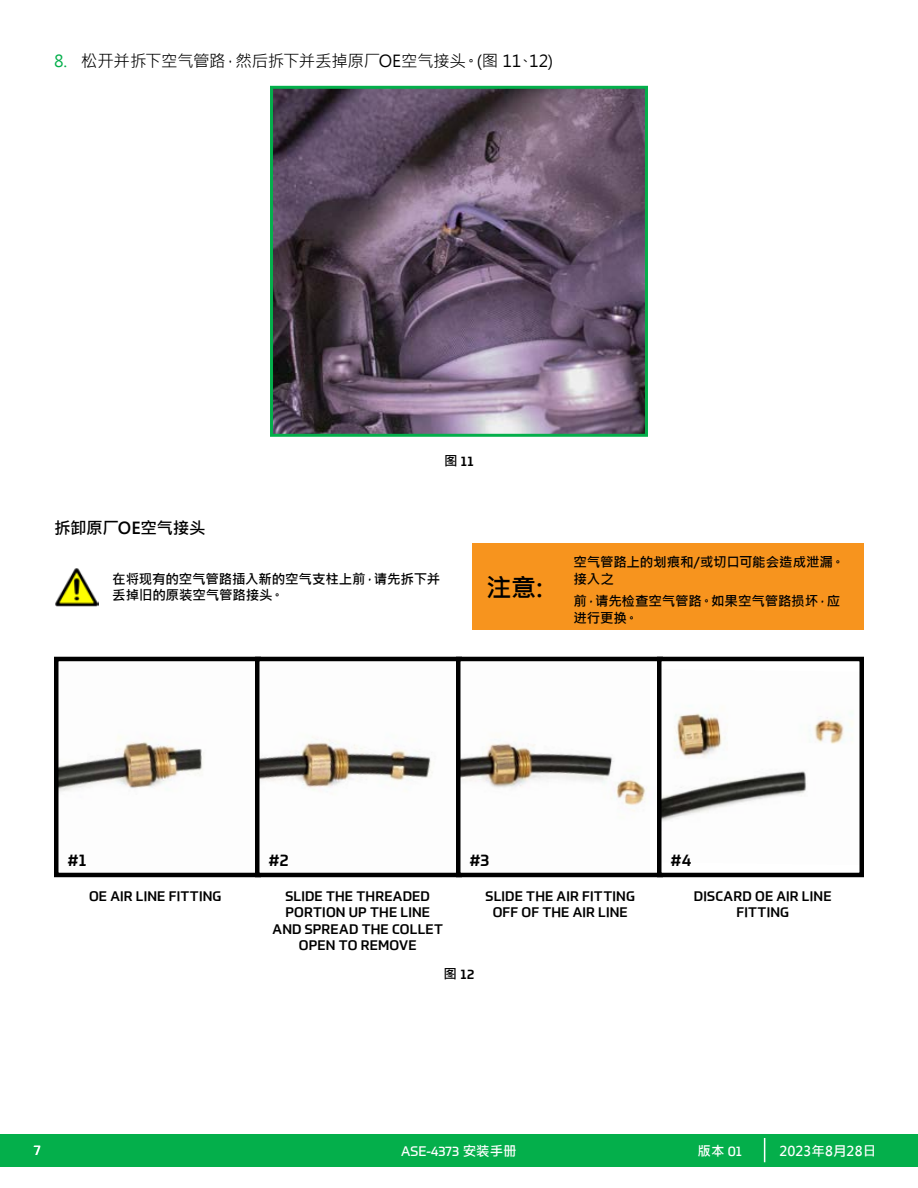
<style>
.page{position:relative;width:918px;height:1188px;background:#fff}
.page>*{position:absolute;margin:0;border:0;box-sizing:border-box;transform-origin:0 0}
.t1{font:700 25.5px "Microsoft Jheng Hei";color:#000}
.t2{font:16.5px "Microsoft Jheng Hei";letter-spacing:-.02em;color:#000}
.t3{font:700 16.5px "Microsoft Jheng Hei";letter-spacing:-.015em;color:#000}
.t4{font:500 16.5px "Prometo";color:#000}
.t5{font:500 13.5px/16.2px "Prometo";letter-spacing:.015em;color:#000;text-align:center}
.t6{font:700 13.5px/16.2px "Microsoft Jheng Hei";letter-spacing:-.01em;color:#000}
.t7{font:700 13.5px "Microsoft Jheng Hei";color:#fff}
.t8{font:13.5px "Prometo";color:#fff}
.s1{color:#04af4b}
.s2{font-family:"Microsoft Jheng Hei";font-weight:700}
.s3{font-family:"Prometo";font-weight:400}
</style>
<div class="page">
<div style="left:0;top:1134px;width:918px;height:32px;background:#04af4b"></div>
<svg style="left:764px;top:1138px;width:1px;height:24px"></svg>
<img style="left:274px;top:90px;width:370px;height:343px">
<div style="left:270px;top:86px;width:378px;height:351px;border:3px solid #04af4b"></div>
<img style="left:59px;top:736px;width:145px;height:57px">
<div style="left:54px;top:657px;width:207px;height:220px;border:4px solid #000"></div>
<img style="left:260px;top:662px;width:173px;height:210px">
<div style="left:255px;top:657px;width:207px;height:220px;border:4px solid #000"></div>
<img style="left:461px;top:662px;width:185px;height:210px">
<div style="left:456px;top:657px;width:207px;height:220px;border:4px solid #000"></div>
<div style="left:659px;top:659px;width:203px;height:216px;background:#fff"></div>
<img style="left:662px;top:713px;width:191px;height:109px">
<div style="left:657px;top:657px;width:207px;height:220px;border:4px solid #000"></div>
<img style="left:55px;top:568px;width:44px;height:38px">
<div style="left:472px;top:544px;width:392px;height:86px;background:#f7941e"></div>
<p class="t2" style="left:54px;top:51px;width:501px"><span class="s1">8.</span> 松开并拆下空气管路，然后拆下并丢掉原厂OE空气接头。(图 11、12)</p>
<p class="t3" style="left:54px;top:518px;width:153px">拆卸原厂OE空气接头</p>
<p class="t5" style="left:444px;top:453px;width:31px"><span class="s2">图</span> 11</p>
<p class="t6" style="left:112px;top:571px;width:329px">在将现有的空气管路插入新的空气支柱上前，请先拆下并丢掉旧的原装空气管路接头。</p>
<h1 class="t1" style="left:486px;top:572px;width:58px">注意:</h1>
<p class="t6" style="left:573px;top:554px;width:273px">空气管路上的划痕和/或切口可能会造成泄漏。接入之</p>
<p class="t6" style="left:573px;top:593px;width:268px">前，请先检查空气管路。如果空气管路损坏，应进行更换。</p>
<p class="t4" style="left:68px;top:850px;width:20px">#1</p>
<p class="t4" style="left:269px;top:850px;width:21px">#2</p>
<p class="t4" style="left:470px;top:850px;width:21px">#3</p>
<p class="t4" style="left:670px;top:850px;width:22px">#4</p>
<p class="t5" style="left:89px;top:888px;width:134px">OE AIR LINE FITTING</p>
<p class="t5" style="left:272px;top:888px;width:172px">SLIDE THE THREADED<br>PORTION UP THE LINE<br>AND SPREAD THE COLLET<br>OPEN TO REMOVE</p>
<p class="t5" style="left:486px;top:888px;width:151px">SLIDE THE AIR FITTING<br>OFF OF THE AIR LINE</p>
<p class="t5" style="left:444px;top:966px;width:32px"><span class="s2">图</span> 12</p>
<p class="t5" style="left:694px;top:888px;width:139px">DISCARD OE AIR LINE<br>FITTING</p>
<p class="t8" style="left:34px;top:1142px;width:9px">7</p>
<p class="t8" style="left:401px;top:1142px;width:117px">ASE-4373 <span class="s2">安装手册</span></p>
<p class="t7" style="left:698px;top:1142px;width:46px">版本 <span class="s3">01</span></p>
<p class="t7" style="left:779px;top:1142px;width:98px">2023年8月28日</p>
</div>
